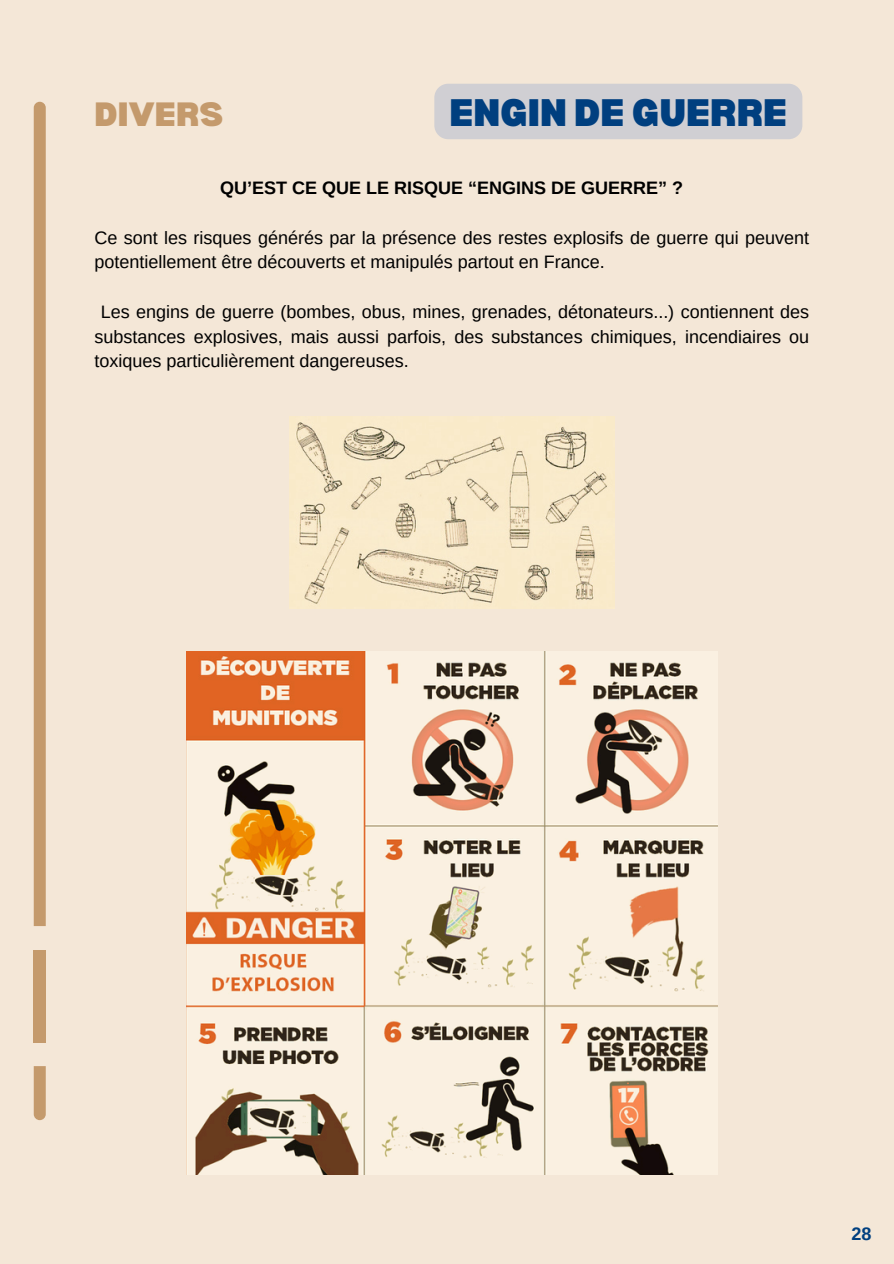
<style>
.page{position:relative;width:894px;height:1264px;background:#fff}
.page>*{position:absolute;margin:0;border:0;box-sizing:border-box;transform-origin:0 0}
.t1{font:900 37.5px "Bernoru";color:#003f7f}
.t2{font:900 33px "Bernoru";color:#c49a6c}
.t3{font:18px/24.8px "Arimo";color:#000}
.t4{font:700 18px "Arimo";color:#000}
.t5{font:700 18px "Arimo";color:#003f7f}
</style>
<div class="page">
<div style="left:0;top:0;width:893px;height:1263px;background:#f4e7d7"></div>
<div style="left:34px;top:950px;width:11px;height:92px;background:#c49a6c"></div>
<svg style="left:34px;top:1066px;width:11px;height:54px"></svg>
<div style="left:34px;top:102px;width:11px;height:824px;background:#c49a6c"></div>
<img style="left:187px;top:651px;width:530px;height:523px">
<img style="left:290px;top:416px;width:324px;height:192px">
<div style="left:434px;top:84px;width:368px;height:55px;background:#d0cfd3;border-radius:14px"></div>
<h1 class="t2" style="left:94px;top:95px;width:131px">DIVERS</h1>
<h3 class="t1" style="left:449px;top:91px;width:339px">ENGIN DE GUERRE</h3>
<p class="t4" style="left:220px;top:178px;width:464px">QU’EST CE QUE LE RISQUE “ENGINS DE GUERRE” ?</p>
<p class="t3" style="left:94px;top:225px;width:716px">Ce sont les risques générés par la présence des restes explosifs de guerre qui peuvent potentiellement être découverts et manipulés partout en France.</p>
<p class="t3" style="left:94px;top:299px;width:716px;text-align:justify;text-indent:6px">Les engins de guerre (bombes, obus, mines, grenades, détonateurs...) contiennent des substances explosives, mais aussi parfois, des substances chimiques, incendiaires ou toxiques particulièrement dangereuses.</p>
<p class="t5" style="left:851px;top:1223px;width:22px">28</p>
</div>
